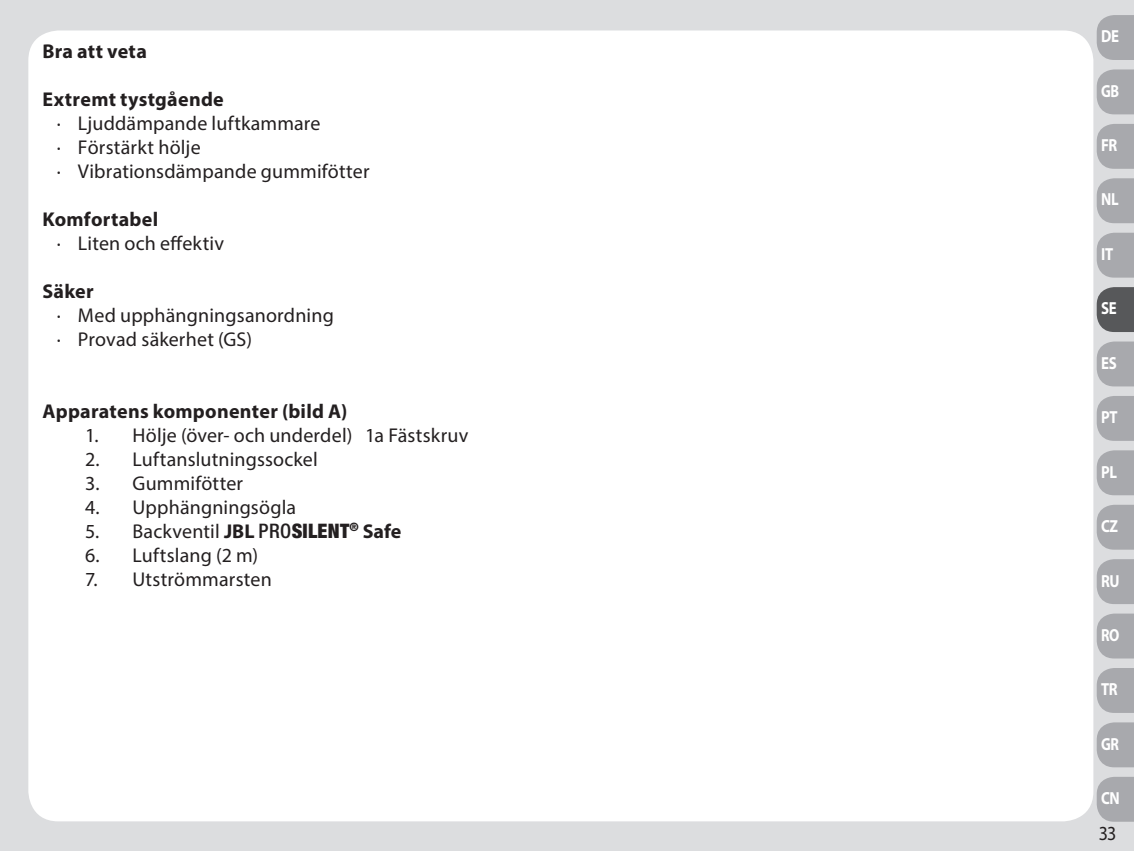
<style>
.page{position:relative;width:1134px;height:851px;background:#fff}
.page>*{position:absolute;margin:0;border:0;box-sizing:border-box;transform-origin:0 0}
.t1{font:20px/24px "Myriad Pro";letter-spacing:.005em;color:#231f20}
.t2{font:700 20px "Myriad Pro";letter-spacing:.015em;color:#231f20}
.t3{font:20px "Myriad Pro";letter-spacing:.005em;color:#231f20;scale:.9 1}
.t4{font:700 17.5px "Myriad Pro";letter-spacing:-.025em;color:#fff;scale:.85 1}
.t5{font:700 17.5px "Myriad Pro";letter-spacing:-.025em;color:#fff;scale:.82 1}
.s1{font-weight:700}
.s2{font-family:"Helvetica Neue LT Pro";font-weight:500;font-stretch:condensed}
.s3{font-family:"Helvetica Neue LT Pro";font-weight:900;font-stretch:condensed}
</style>
<div class="page">
<div style="left:0;top:0;width:1134px;height:850px;background:#dcdddf"></div>
<div style="left:28px;top:30px;width:1065px;height:791px;background:#fff;border-radius:30px"></div>
<svg style="left:1097px;top:15px;width:37px;height:45px;background:#abacb0"></svg>
<svg style="left:1097px;top:69px;width:37px;height:45px;background:#abacb0"></svg>
<svg style="left:1097px;top:124px;width:37px;height:45px;background:#abacb0"></svg>
<svg style="left:1097px;top:178px;width:37px;height:45px;background:#abacb0"></svg>
<svg style="left:1097px;top:233px;width:37px;height:44px;background:#abacb0"></svg>
<svg style="left:1097px;top:287px;width:37px;height:45px;background:#606163"></svg>
<svg style="left:1097px;top:341px;width:37px;height:45px;background:#acadb0"></svg>
<svg style="left:1097px;top:396px;width:37px;height:45px;background:#abacb0"></svg>
<svg style="left:1097px;top:450px;width:37px;height:45px;background:#abacb0"></svg>
<svg style="left:1097px;top:504px;width:37px;height:45px;background:#acadb1"></svg>
<svg style="left:1097px;top:559px;width:37px;height:45px;background:#abacb0"></svg>
<svg style="left:1097px;top:613px;width:37px;height:45px;background:#acadb0"></svg>
<svg style="left:1097px;top:668px;width:37px;height:44px;background:#abacb0"></svg>
<svg style="left:1097px;top:722px;width:37px;height:45px;background:#abacb0"></svg>
<svg style="left:1097px;top:777px;width:37px;height:44px;background:#abacb0"></svg>
<p class="t2" style="left:43px;top:38px;width:106px">Bra att veta</p>
<p class="t1" style="left:57px;top:86px;width:314px;text-indent:-14px"><span class="s1">Extremt tystgående<br></span>· Ljuddämpande luftkammare<br>· Förstärkt hölje<br>· Vibrationsdämpande gummifötter</p>
<p class="t1" style="left:57px;top:206px;width:169px;text-indent:-14px"><span class="s1">Komfortabel<br></span>· Liten och effektiv</p>
<p class="t1" style="left:57px;top:278px;width:279px;text-indent:-14px"><span class="s1">Säker<br></span>· Med upphängningsanordning · Provad säkerhet (GS)</p>
<p class="t2" style="left:43px;top:398px;width:306px">Apparatens komponenter (bild A)</p>
<p class="t1" style="left:85px;top:422px;width:385px">1. Hölje (över- och underdel) 1a Fästskruv</p>
<p class="t1" style="left:85px;top:446px;width:234px">2. Luftanslutningssockel</p>
<p class="t1" style="left:85px;top:470px;width:160px">3. Gummifötter</p>
<p class="t1" style="left:85px;top:494px;width:213px">4. Upphängningsögla</p>
<p class="t1" style="left:85px;top:518px;width:318px">5. Backventil <span class="s1">JBL</span> <span class="s2">PRO</span><span class="s3">SILENT</span><sup>®</sup> <span class="s1">Safe</span></p>
<p class="t1" style="left:85px;top:542px;width:175px">6. Luftslang (2 m)</p>
<p class="t1" style="left:85px;top:566px;width:188px">7. Utströmmarsten</p>
<p class="t4" style="left:1101px;top:25px;width:23px">DE</p>
<p class="t5" style="left:1101px;top:79px;width:24px">GB</p>
<p class="t4" style="left:1101px;top:134px;width:21px">FR</p>
<p class="t4" style="left:1101px;top:188px;width:22px">NL</p>
<p class="t4" style="left:1101px;top:242px;width:16px">IT</p>
<p class="t4" style="left:1101px;top:297px;width:20px">SE</p>
<p class="t4" style="left:1101px;top:351px;width:20px">ES</p>
<p class="t4" style="left:1101px;top:406px;width:21px">PT</p>
<p class="t4" style="left:1101px;top:460px;width:20px">PL</p>
<p class="t4" style="left:1101px;top:514px;width:22px">CZ</p>
<p class="t4" style="left:1101px;top:569px;width:23px">RU</p>
<p class="t5" style="left:1101px;top:623px;width:24px">RO</p>
<p class="t4" style="left:1101px;top:678px;width:21px">TR</p>
<p class="t5" style="left:1101px;top:732px;width:23px">GR</p>
<p class="t4" style="left:1101px;top:786px;width:24px">CN</p>
<p class="t3" style="left:1099px;top:821px;width:21px">33</p>
</div>
